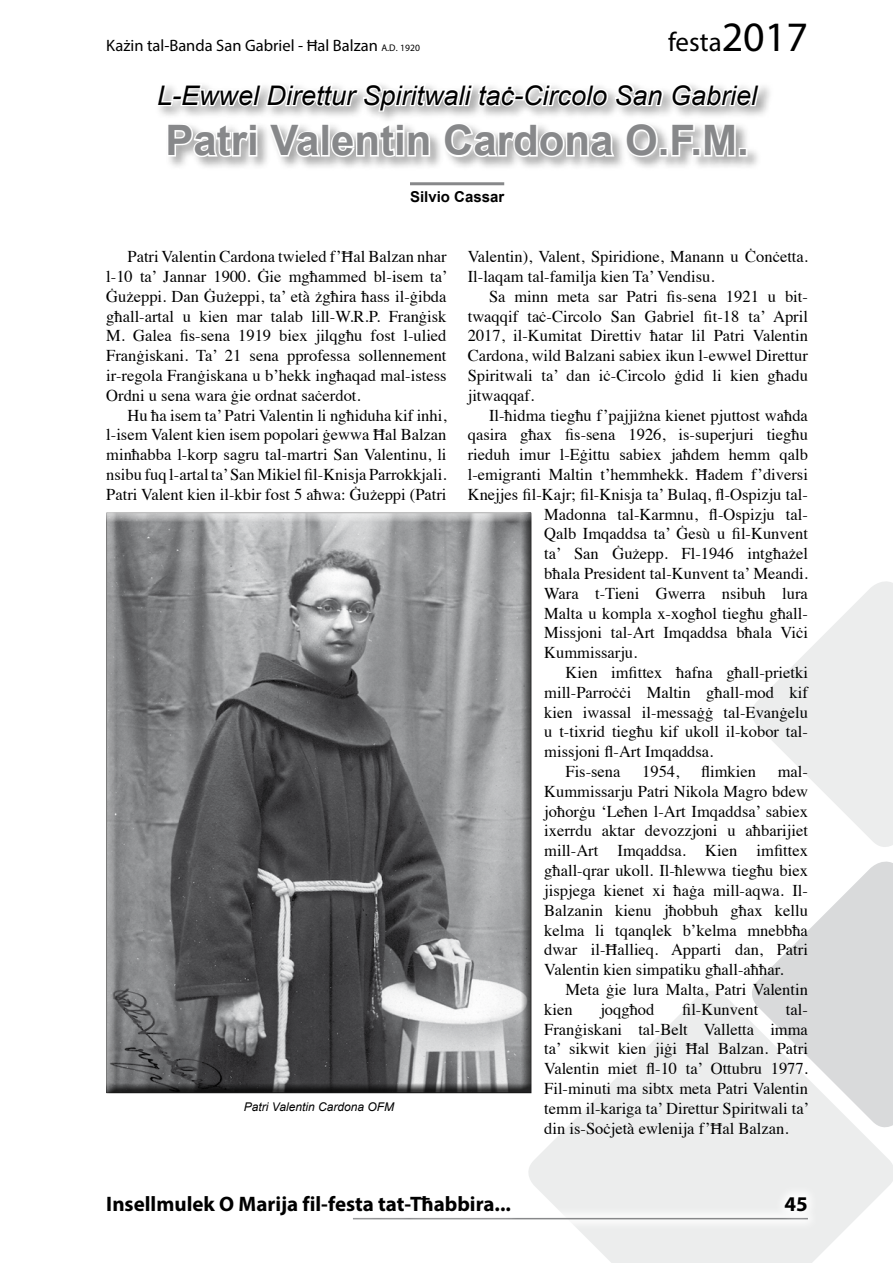
<style>
.page{position:relative;width:893px;height:1263px;background:#fff}
.page>*{position:absolute;margin:0;border:0;box-sizing:border-box;transform-origin:0 0}
.t1{font:700 42px "Arial";color:#87888a}
.t2{font:italic 27px "Arial";color:#000}
.t3{font:27px "Myriad Pro";color:#000}
.t4{font:700 21px "Myriad Pro";color:#000}
.t5{font:16.5px/19.8px "Times";color:#000;text-align:justify}
.t6{font:16.5px "Myriad Pro";color:#000}
.t7{font:700 15px "Arial";color:#000}
.t8{font:italic 12px "Arial";color:#000}
.s1{font-family:"Myriad Arabic";font-size:13.5px}
.s2{font-size:42px}
</style>
<div class="page">
<svg style="left:752px;top:581px;width:141px;height:401px"></svg>
<svg style="left:528px;top:982px;width:365px;height:281px;fill:#eceded"></svg>
<svg style="left:159px;top:85px;width:603px;height:101px"></svg>
<div style="left:739px;top:148px;width:8px;height:9px;border:3px solid #fff"></div>
<div style="left:106px;top:512px;width:426px;height:582px;background:#000;opacity:.75"></div>
<hr style="left:410px;top:182px;width:94px;height:3px;background:#87888a">
<div style="left:341px;top:1206px;width:479px;height:25px;background:#f4f5f5"></div>
<hr style="left:353px;top:1218px;width:455px;height:1px;background:#87888a">
<div style="left:96px;top:1184px;width:426px;height:42px;background:#fff"></div>
<div style="left:773px;top:1185px;width:45px;height:38px;background:#f4f4f4"></div>
<p class="t6" style="left:106px;top:35px;width:315px">Każin tal-Banda San Gabriel - Ħal Balzan <span class="s1">A.D. 1920</span></p>
<h2 class="t3" style="left:668px;top:25px;width:141px">festa<span class="s2">2017</span></h2>
<h2 class="t2" style="left:157px;top:78px;width:602px">L-Ewwel Direttur Spiritwali taċ-Circolo San Gabriel</h2>
<h1 class="t1" style="left:165px;top:112px;width:585px">Patri Valentin Cardona O.F.M.</h1>
<p class="t7" style="left:410px;top:187px;width:96px">Silvio Cassar</p>
<p class="t5" style="left:106px;top:245px;width:343px;text-indent:21px">Patri Valentin Cardona twieled f’Ħal Balzan nhar l-10 ta’ Jannar 1900. Ġie mgħammed bl-isem ta’ Ġużeppi. Dan Ġużeppi, ta’ età żgħira ħass il-ġibda għall-artal u kien mar talab lill-W.R.P. Franġisk M. Galea fis-sena 1919 biex jilqgħu fost l-ulied Franġiskani. Ta’ 21 sena pprofessa sollennement ir-regola Franġiskana u b’hekk ingħaqad mal-istess Ordni u sena wara ġie ordnat saċerdot.</p>
<p class="t5" style="left:106px;top:404px;width:342px;text-indent:21px">Hu ħa isem ta’ Patri Valentin li ngħiduha kif inhi, l-isem Valent kien isem popolari ġewwa Ħal Balzan minħabba l-korp sagru tal-martri San Valentinu, li nsibu fuq l-artal ta’ San Mikiel fil-Knisja Parrokkjali.<br>Patri Valent kien il-kbir fost 5 aħwa: Ġużeppi (Patri</p>
<p class="t8" style="left:244px;top:1098px;width:152px">Patri Valentin Cardona OFM</p>
<p class="t5" style="left:468px;top:245px;width:342px">Valentin), Valent, Spiridione, Manann u Ċonċetta.<br>Il-laqam tal-familja kien Ta’ Vendisu.</p>
<p class="t5" style="left:468px;top:285px;width:342px;text-indent:21px">Sa minn meta sar Patri fis-sena 1921 u bit&shy;twaqqif taċ-Circolo San Gabriel fit-18 ta’ April 2017, il-Kumitat Direttiv ħatar lil Patri Valentin Cardona, wild Balzani sabiex ikun l-ewwel Direttur Spiritwali ta’ dan iċ-Circolo ġdid li kien għadu jitwaqqaf.</p>
<p class="t5" style="left:489px;top:404px;width:320px">Il-ħidma tiegħu f’pajjiżna kienet pjuttost waħda</p>
<p class="t5" style="left:468px;top:424px;width:342px">qasira għax fis-sena 1926, is-superjuri tiegħu</p>
<p class="t5" style="left:468px;top:443px;width:342px">rieduh imur l-Eġittu sabiex jaħdem hemm qalb</p>
<p class="t5" style="left:468px;top:463px;width:342px">l-emigranti Maltin t’hemmhekk. Ħadem f’diversi</p>
<p class="t5" style="left:468px;top:483px;width:342px">Knejjes fil-Kajr; fil-Knisja ta’ Bulaq, fl-Ospizju tal-</p>
<p class="t5" style="left:544px;top:503px;width:265px">Madonna tal-Karmnu, fl-Ospizju tal-</p>
<p class="t5" style="left:544px;top:523px;width:265px">Qalb Imqaddsa ta’ Ġesù u fil-Kunvent</p>
<p class="t5" style="left:544px;top:542px;width:265px">ta’ San Ġużepp. Fl-1946 intgħażel</p>
<p class="t5" style="left:544px;top:562px;width:265px">bħala President tal-Kunvent ta’ Meandi.</p>
<p class="t5" style="left:544px;top:582px;width:265px">Wara t-Tieni Gwerra nsibuh lura</p>
<p class="t5" style="left:544px;top:602px;width:265px">Malta u kompla x-xogħol tiegħu għall-</p>
<p class="t5" style="left:544px;top:622px;width:265px">Missjoni tal-Art Imqaddsa bħala Viċi</p>
<p class="t5" style="left:544px;top:641px;width:95px">Kummissarju.</p>
<p class="t5" style="left:565px;top:661px;width:244px">Kien imfittex ħafna għall-prietki</p>
<p class="t5" style="left:544px;top:681px;width:265px">mill-Parroċċi Maltin għall-mod kif</p>
<p class="t5" style="left:544px;top:701px;width:265px">kien iwassal il-messaġġ tal-Evanġelu</p>
<p class="t5" style="left:544px;top:721px;width:265px">u t-tixrid tiegħu kif ukoll il-kobor tal-</p>
<p class="t5" style="left:544px;top:740px;width:171px">missjoni fl-Art Imqaddsa.</p>
<p class="t5" style="left:565px;top:760px;width:56px">Fis-sena</p>
<p class="t5" style="left:642px;top:760px;width:39px">1954,</p>
<p class="t5" style="left:701px;top:760px;width:57px">flimkien</p>
<p class="t5" style="left:544px;top:760px;width:265px;text-indent:233px">mal-Kummissarju Patri Nikola Magro bdew joħorġu ‘Leħen l-Art Imqaddsa’ sabiex ixerrdu aktar devozzjoni u aħbarijiet mill-Art Imqaddsa. Kien imfittex għall-qrar ukoll. Il-ħlewwa tiegħu biex jispjega kienet xi ħaġa mill-aqwa. Il-Balzanin kienu jħobbuh għax kellu kelma li tqanqlek b’kelma mnebbħa dwar il-Ħallieq. Apparti dan, Patri Valentin kien simpatiku għall-aħħar.</p>
<p class="t5" style="left:544px;top:978px;width:265px;text-indent:21px">Meta ġie lura Malta, Patri Valentin kien</p>
<p class="t5" style="left:544px;top:998px;width:266px;text-indent:242px">tal-Franġiskani tal-Belt Valletta imma ta’ sikwit kien jiġi Ħal Balzan. Patri Valentin miet fl-10 ta’ Ottubru 1977.<br>Fil-minuti ma sibtx meta Patri Valentin temm il-kariga ta’ Direttur Spiritwali ta’ din is-Soċjetà ewlenija f’Ħal Balzan.</p>
<p class="t5" style="left:600px;top:998px;width:56px">joqgħod</p>
<p class="t5" style="left:682px;top:998px;width:78px">fil-Kunvent</p>
<p class="t4" style="left:106px;top:1190px;width:406px">Insellmulek O Marija fil-festa tat-Tħabbira...</p>
<p class="t4" style="left:785px;top:1190px;width:25px">45</p>
</div>
